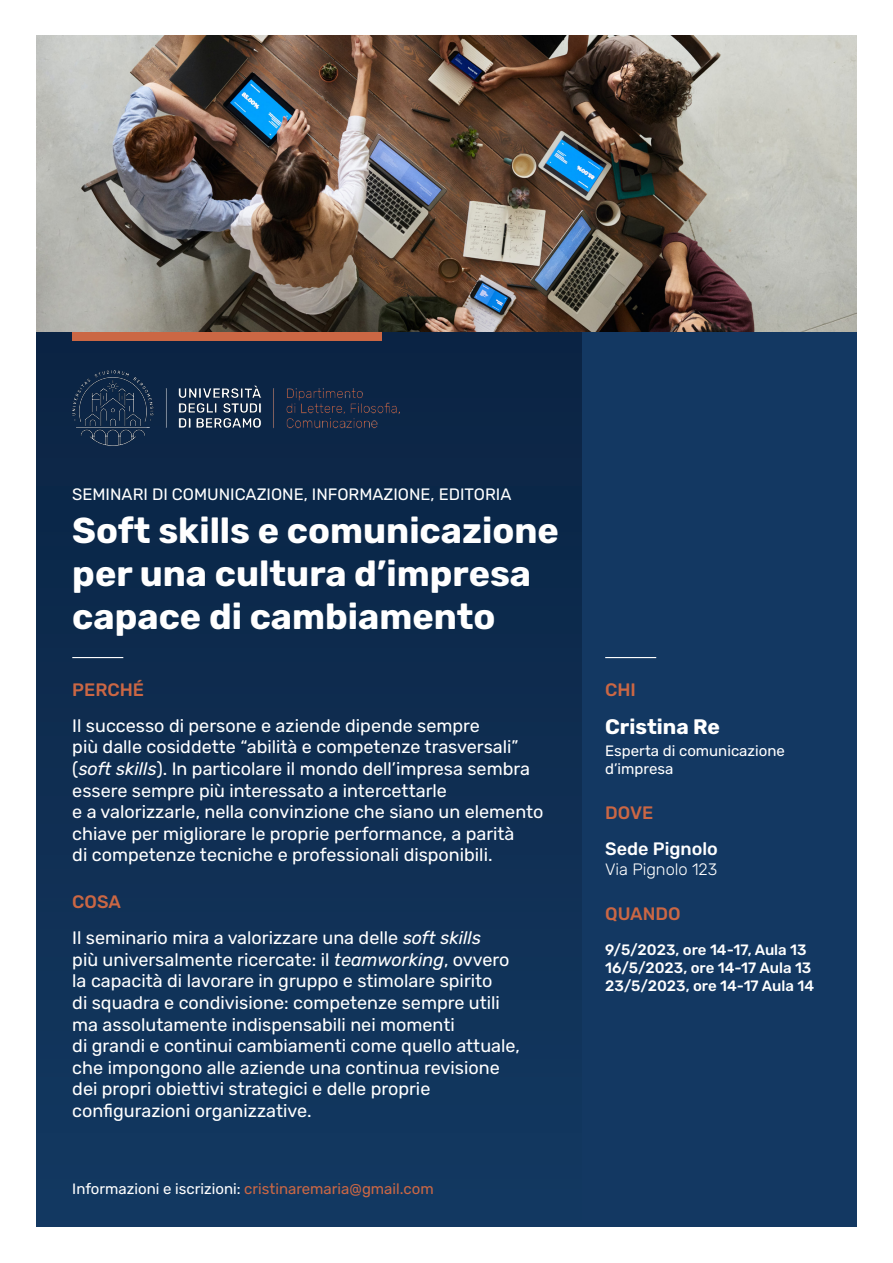
<style>
.page{position:relative;width:893px;height:1263px;background:#fff}
.page>*{position:absolute;margin:0;border:0;box-sizing:border-box;transform-origin:0 0}
.t1{font:700 36px "Rubik";color:#fff}
.t2{font:700 21px "Rubik";color:#fff}
.t3{font:18px/21.6px "Rubik";color:#fff}
.t4{font:500 18px "Rubik";color:#cb6744}
.t5{font:500 18px "Rubik";color:#fff}
.t6{font:16.5px "Rubik";color:#fff}
.t7{font:300 16.5px "Rubik";color:#fff}
.t8{font:500 15px "Rubik";color:#fff}
.t9{font:15px "Rubik";color:#cb6744}
.t10{font:15px "Rubik";color:#fff}
.s1{font-style:italic}
.s2{color:#fff}
</style>
<div class="page">
<div style="left:36px;top:332px;width:554px;height:895px;background:linear-gradient(to bottom,#0b2443,#123861)"></div>
<div style="left:583px;top:332px;width:274px;height:895px;background:#133862"></div>
<div style="left:72px;top:332px;width:309px;height:8px;background:#cb6744"></div>
<hr style="left:72px;top:657px;width:51px;height:1px;background:#fff">
<hr style="left:605px;top:657px;width:51px;height:1px;background:#fff">
<img style="left:36px;top:35px;width:821px;height:297px">
<img style="left:72px;top:371px;width:328px;height:74px">
<p class="t6" style="left:72px;top:485px;width:441px">SEMINARI DI COMUNICAZIONE, INFORMAZIONE, EDITORIA</p>
<p class="t1" style="left:72px;top:510px;width:488px">Soft skills e comunicazione</p>
<p class="t1" style="left:72px;top:553px;width:460px">per una cultura d’impresa</p>
<p class="t1" style="left:72px;top:596px;width:425px">capace di cambiamento</p>
<p class="t4" style="left:72px;top:679px;width:73px">PERCHÉ</p>
<p class="t3" style="left:72px;top:715px;width:409px">Il successo di persone e aziende dipende sempre</p>
<p class="t3" style="left:72px;top:737px;width:459px">più dalle cosiddette “abilità e competenze trasversali” (<span class="s1">soft skills</span>). In particolare il mondo dell’impresa sembra essere sempre più interessato a intercettarle</p>
<p class="t3" style="left:72px;top:802px;width:473px">e a valorizzarle, nella convinzione che siano un elemento chiave per migliorare le proprie performance, a parità</p>
<p class="t3" style="left:72px;top:845px;width:422px">di competenze tecniche e professionali disponibili.</p>
<p class="t4" style="left:72px;top:892px;width:50px">COSA</p>
<p class="t3" style="left:72px;top:928px;width:410px">Il seminario mira a valorizzare una delle <span class="s1">soft skills</span></p>
<p class="t3" style="left:72px;top:949px;width:439px">più universalmente ricercate: il <span class="s1">teamworking</span>, ovvero</p>
<p class="t3" style="left:72px;top:971px;width:422px">la capacità di lavorare in gruppo e stimolare spirito</p>
<p class="t3" style="left:72px;top:992px;width:429px">di squadra e condivisione: competenze sempre utili</p>
<p class="t3" style="left:72px;top:1014px;width:384px">ma assolutamente indispensabili nei momenti</p>
<p class="t3" style="left:72px;top:1036px;width:449px">di grandi e continui cambiamenti come quello attuale, che impongono alle aziende una continua revisione</p>
<p class="t3" style="left:72px;top:1079px;width:360px">dei propri obiettivi strategici e delle proprie configurazioni organizzative.</p>
<p class="t9" style="left:72px;top:1180px;width:363px"><span class="s2">Informazioni e iscrizioni:</span> cristinaremaria@gmail.com</p>
<p class="t4" style="left:605px;top:680px;width:32px">CHI</p>
<p class="t2" style="left:605px;top:715px;width:116px">Cristina Re</p>
<p class="t10" style="left:605px;top:743px;width:181px">Esperta di comunicazione</p>
<p class="t10" style="left:605px;top:761px;width:70px">d’impresa</p>
<p class="t4" style="left:605px;top:803px;width:50px">DOVE</p>
<p class="t5" style="left:605px;top:839px;width:114px">Sede Pignolo</p>
<p class="t7" style="left:605px;top:860px;width:114px">Via Pignolo 123</p>
<p class="t4" style="left:605px;top:904px;width:77px">QUANDO</p>
<p class="t8" style="left:605px;top:941px;width:203px">9/5/2023, ore 14-17, Aula 13</p>
<p class="t8" style="left:605px;top:959px;width:208px">16/5/2023, ore 14-17 Aula 13</p>
<p class="t8" style="left:605px;top:977px;width:210px">23/5/2023, ore 14-17 Aula 14</p>
</div>
